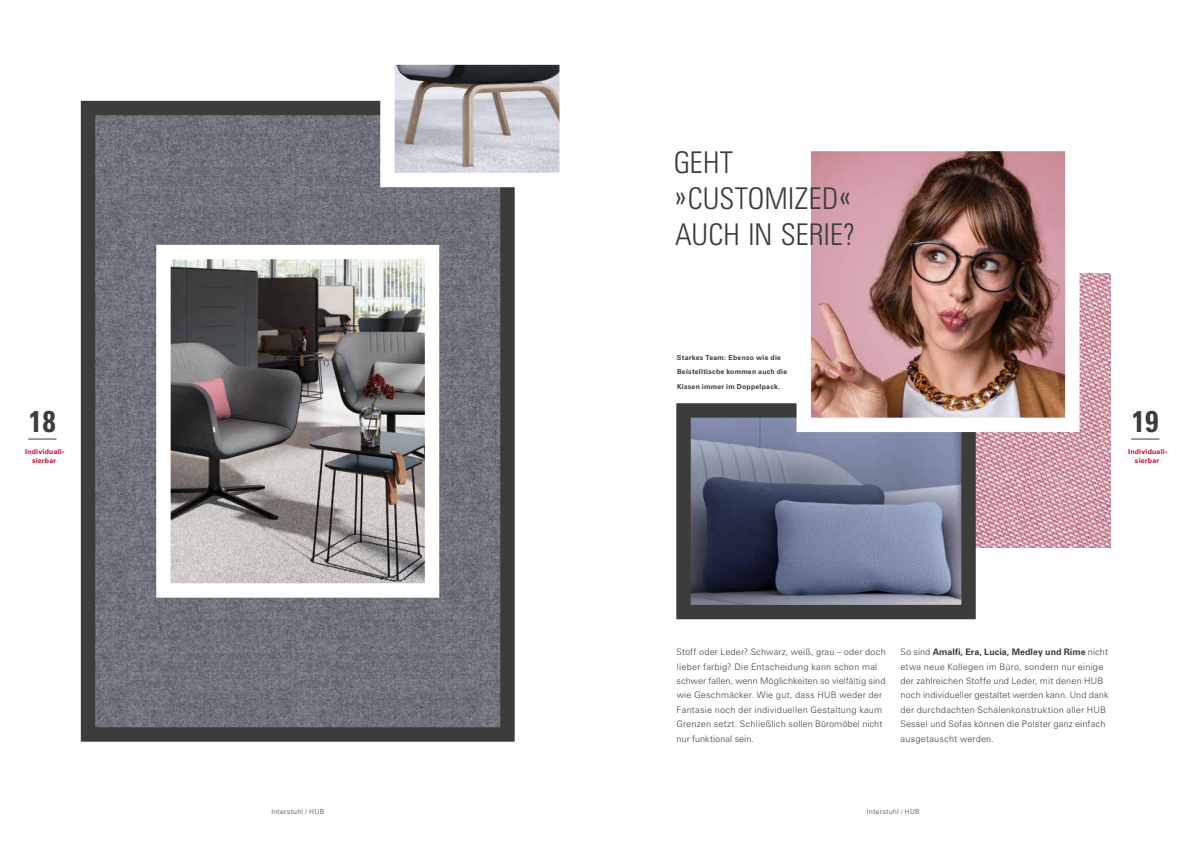
<style>
.page{position:relative;width:1191px;height:842px;background:#fff}
.page>*{position:absolute;margin:0;border:0;box-sizing:border-box;transform-origin:0 0}
.t1{font:30px/36px "Zurich BT Light Condensed Head";letter-spacing:.005em;color:#3c3c3b}
.t2{font:30px "Zurich BT Bold Condensed Head";color:#3c3c3b}
.t3{font:300 9px/14.4px "Zurich BT";letter-spacing:.02em;color:#3c3c3b}
.t4{font:700 7px/14.4px "Zurich BT";letter-spacing:.035em;color:#3c3c3b}
.t5{font:700 7px/9px "Zurich BT";letter-spacing:.035em;color:#d3072a;text-align:center}
.t6{font:300 7px "Zurich BT";letter-spacing:.035em;color:#3c3c3b}
.s1{font-weight:700}
</style>
<div class="page">
<img style="left:983px;top:274px;width:127px;height:273px">
<svg style="left:676px;top:403px;width:307px;height:217px;background:#656a7f"></svg>
<svg style="left:80px;top:100px;width:435px;height:642px;background:#666970"></svg>
<svg style="left:149px;top:238px;width:297px;height:367px;background:#8b8989"></svg>
<svg style="left:373px;top:64px;width:187px;height:130px"></svg>
<img style="left:789px;top:151px;width:297px;height:288px">
<svg style="left:28px;top:439px;width:29px;height:1px"></svg>
<svg style="left:1131px;top:439px;width:28px;height:1px"></svg>
<h1 class="t1" style="left:674px;top:144px;width:182px">GEHT »CUSTOMIZED«<br>AUCH IN SERIE?</h1>
<p class="t4" style="left:677px;top:350px;width:112px">Starkes Team: Ebenso wie die<br>Beistelltische kommen auch die<br>Kissen immer im Doppelpack.</p>
<h1 class="t2" style="left:28px;top:403px;width:30px">18</h1>
<h1 class="t2" style="left:1131px;top:403px;width:30px">19</h1>
<p class="t5" style="left:25px;top:447px;width:41px">Individuali&shy;sierbar</p>
<p class="t5" style="left:1128px;top:447px;width:41px">Individuali&shy;sierbar</p>
<p class="t3" style="left:676px;top:645px;width:211px">Stoff oder Leder? Schwarz, weiß, grau – oder doch lieber farbig? Die Entscheidung kann schon mal schwer fallen, wenn Möglichkeiten so vielfältig sind wie Geschmäcker. Wie gut, dass HUB weder der Fantasie noch der individuellen Gestaltung kaum Grenzen setzt. Schließlich sollen Büromöbel nicht nur funktional sein.</p>
<p class="t3" style="left:900px;top:645px;width:209px">So sind <span class="s1">Amalfi, Era, Lucia, Medley und Rime</span> nicht etwa neue Kollegen im Büro, sondern nur einige der zahlreichen Stoffe und Leder, mit denen HUB noch individueller gestaltet werden kann. Und dank der durchdachten Schalenkonstruktion aller HUB Sessel und Sofas können die Polster ganz einfach ausgetauscht werden.</p>
<p class="t6" style="left:271px;top:807px;width:55px">Interstuhl / HUB</p>
<p class="t6" style="left:867px;top:807px;width:55px">Interstuhl / HUB</p>
</div>
